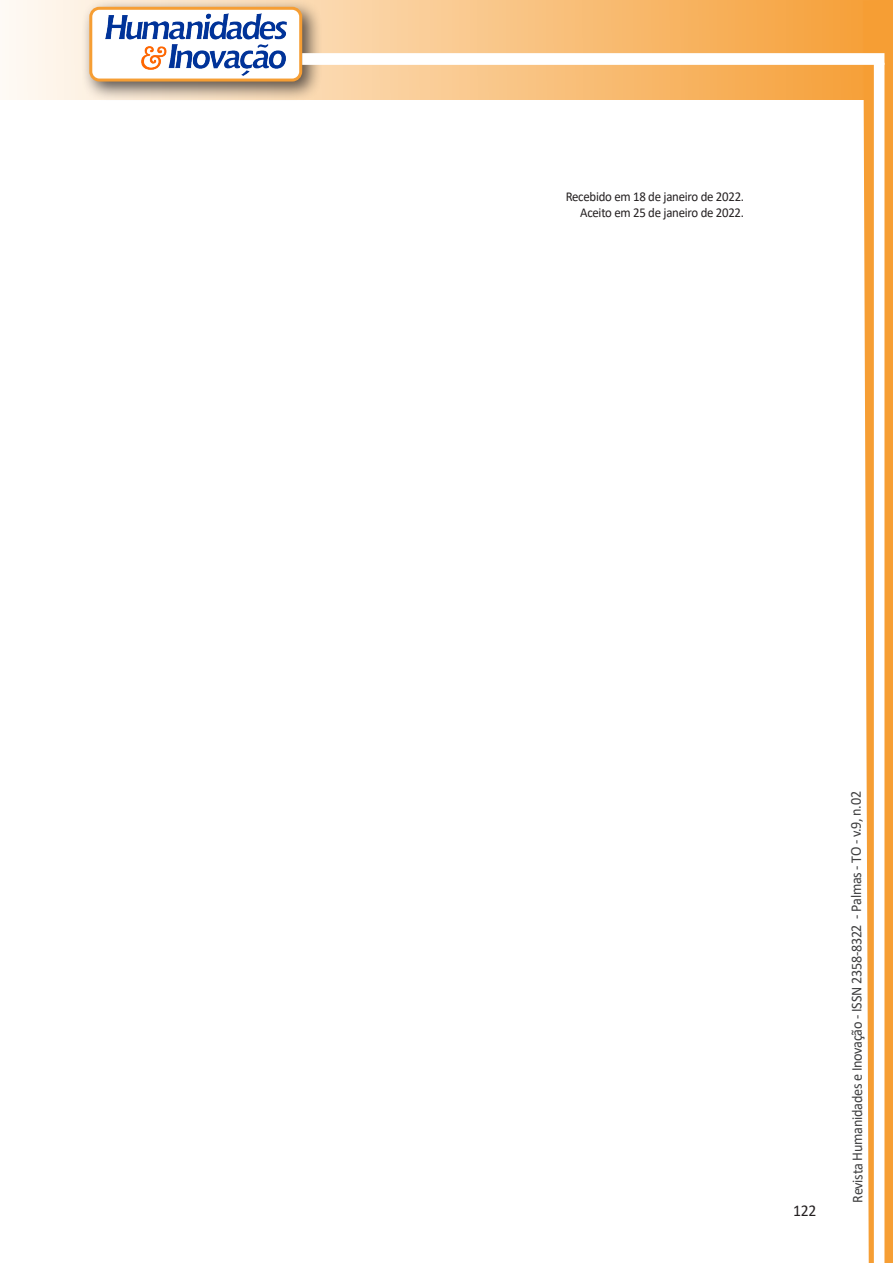
<style>
.page{position:relative;width:893px;height:1263px;background:#fff}
.page>*{position:absolute;margin:0;border:0;box-sizing:border-box;transform-origin:0 0}
.t1{font:16.5px "Calibri";color:#231f20;scale:.95 1}
.t2{font:15px "Calibri";letter-spacing:-.025em;color:#3e3e3f;scale:.95 1}
.texto{font:13.5px "Calibri";letter-spacing:-.02em;color:#231f20;scale:.95 1}
</style>
<div class="page">
<svg style="left:5px;top:0;width:858px;height:100px;background:#f9c484"></svg>
<div style="left:81px;top:0;width:241px;height:102px;background:#231f20;opacity:.75"></div>
<div style="left:91px;top:8px;width:210px;height:72px;background:#fff;border-radius:9px"></div>
<div style="left:89px;top:7px;width:213px;height:75px;border:3px solid #f69e34;border-radius:9px"></div>
<div style="left:302px;top:53px;width:582px;height:12px;background:#fff;border:2px solid #fff"></div>
<svg style="left:863px;top:0;width:30px;height:1263px"></svg>
<img style="left:105px;top:13px;width:181px;height:62px">
<p class="texto" style="left:566px;top:187px;width:189px">Recebido em 18 de janeiro de 2022.</p>
<p class="texto" style="left:580px;top:203px;width:174px">Aceito em 25 de janeiro de 2022.</p>
<p class="t1" style="left:793px;top:1199px;width:26px">122</p>
<p class="t2" style="left:846px;top:1203px;width:435px;rotate:-90deg">Revista Humanidades e Inovação - ISSN 2358-8322 - Palmas - TO - v.9, n.02</p>
</div>
